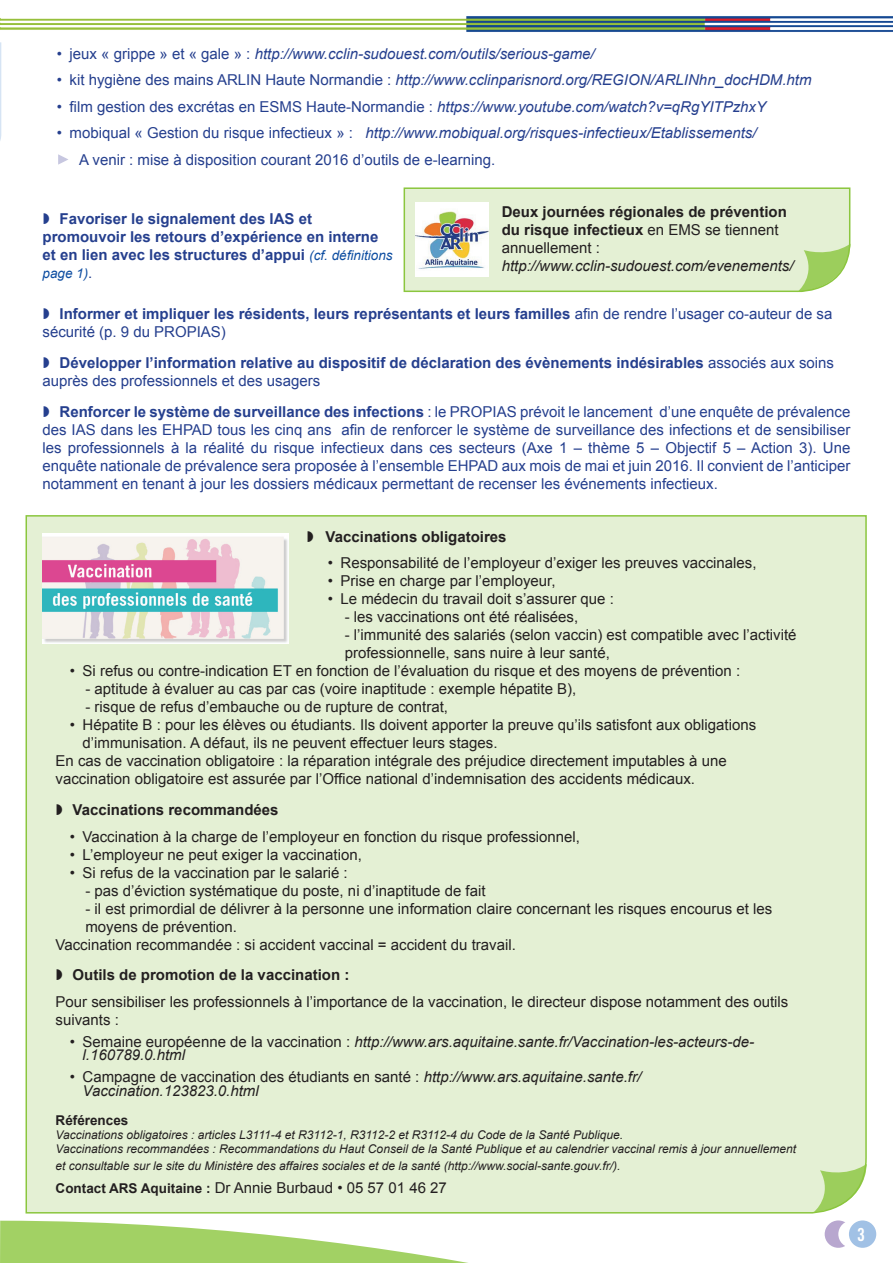
<style>
.page{position:relative;width:893px;height:1263px;background:#fff}
.page>*{position:absolute;margin:0;border:0;box-sizing:border-box;transform-origin:0 0}
.t1{font:18px "Trade Gothic LT Std Bd Cn 20";color:#fff}
.t2{font:15px/18px "Arial";color:#231f20}
.t3{font:15px/18px "Arial";color:#253f8e}
.t4{font:700 15px/18px "Arial";color:#253f8e}
.t5{font:italic 15px/13.5px "Arial";color:#231f20}
.t6{font:italic 15px "Arial";color:#253f8e}
.t7{font:700 15px/18px "Arial";color:#231f20}
.t8{font:700 13.5px "Arial";color:#231f20}
.t9{font:italic 13.5px "Arial";color:#0d4da1}
.t10{font:italic 12px/14.4px "Arial";color:#231f20}
.s1{font-style:normal}
.s2{font-style:italic}
.s3{font-weight:400}
.s4{font-weight:400;font-style:italic;font-size:13.5px;color:#0d4da1}
.s5{font-style:normal;font-size:15px;color:#253f8e}
.s6{font-weight:700}
.s7{font-weight:700;font-size:13.5px}
</style>
<div class="page">
<svg style="left:0;top:47px;width:1px;height:94px"></svg>
<svg style="left:0;top:1221px;width:827px;height:42px"></svg>
<img style="left:0;top:16px;width:893px;height:31px">
<div style="left:825px;top:1220px;width:27px;height:28px;background:#b8a7cf;border-radius:50%"></div>
<div style="left:838px;top:1220px;width:28px;height:28px;background:#fff;border-radius:50%"></div>
<div style="left:849px;top:1220px;width:27px;height:28px;background:#a1c1e5;border-radius:50%"></div>
<div style="left:403px;top:187px;width:448px;height:106px;background:#e4f0d4"></div>
<svg style="left:797px;top:244px;width:54px;height:48px"></svg>
<img style="left:415px;top:203px;width:74px;height:73px">
<div style="left:25px;top:515px;width:842px;height:699px;background:#e4f0d4"></div>
<svg style="left:814px;top:1164px;width:53px;height:48px"></svg>
<img style="left:42px;top:533px;width:246px;height:111px">
<svg style="left:58px;top:154px;width:10px;height:11px"></svg>
<svg style="left:308px;top:531px;width:5px;height:11px"></svg>
<svg style="left:57px;top:804px;width:5px;height:11px"></svg>
<svg style="left:57px;top:969px;width:5px;height:11px"></svg>
<p class="t6" style="left:57px;top:44px;width:539px"><span class="s1">• jeux « grippe » et « gale » :</span> http://www.cclin-sudouest.com/outils/serious-game/</p>
<p class="t6" style="left:57px;top:70px;width:756px"><span class="s1">• kit hygiène des mains ARLIN Haute Normandie :</span> http://www.cclinparisnord.org/REGION/ARLINhn_docHDM.htm</p>
<p class="t3" style="left:57px;top:98px;width:711px">• film gestion des excrétas en ESMS Haute-Normandie : <span class="s2">https://www.youtube.com/watch?v=qRgYITPzhxY</span></p>
<p class="t3" style="left:79px;top:120px;width:679px;line-height:26.5px;text-indent:-22px">• mobiqual « Gestion du risque infectieux » : <span class="s2">http://www.mobiqual.org/risques-infectieux/Etablissements/<br></span>A venir : mise à disposition courant 2016 d’outils de e-learning.</p>
<p class="t7" style="left:502px;top:203px;width:287px">Deux journées régionales de prévention du risque infectieux <span class="s3">en EMS se tiennent annuellement :</span></p>
<p class="t5" style="left:502px;top:259px;width:293px">http://www.cclin-sudouest.com/evenements/</p>
<p class="t4" style="left:43px;top:210px;width:352px;text-indent:17px">Favoriser le signalement des IAS et promouvoir les retours d’expérience en interne et en lien avec les structures d’appui <span class="s4">(cf. définitions</span></p>
<p class="t9" style="left:43px;top:265px;width:51px">page 1)<span class="s5">.</span></p>
<p class="t4" style="left:43px;top:306px;width:791px;text-indent:17px">Informer et impliquer les résidents, leurs représentants et leurs familles <span class="s3">afin de rendre l’usager co-auteur de sa sécurité (p. 9 du PROPIAS)</span></p>
<p class="t4" style="left:43px;top:354px;width:793px;text-indent:17px">Développer l’information relative au dispositif de déclaration des évènements indésirables <span class="s3">associés aux soins auprès des professionnels et des usagers</span></p>
<p class="t3" style="left:43px;top:402px;width:809px;text-align:justify;text-indent:17px"><span class="s6">Renforcer le système de surveillance des infections</span> : le PROPIAS prévoit le lancement d’une enquête de prévalence des IAS dans les EHPAD tous les cinq ans afin de renforcer le système de surveillance des infections et de sensibiliser les professionnels à la réalité du risque infectieux dans ces secteurs (Axe 1 – thème 5 – Objectif 5 – Action 3). Une enquête nationale de prévalence sera proposée à l’ensemble EHPAD aux mois de mai et juin 2016. Il convient de l’anticiper notamment en tenant à jour les dossiers médicaux permettant de recenser les événements infectieux.</p>
<p class="t7" style="left:326px;top:528px;width:182px">Vaccinations obligatoires</p>
<p class="t2" style="left:328px;top:554px;width:430px">• Responsabilité de l’employeur d’exiger les preuves vaccinales,</p>
<p class="t2" style="left:328px;top:572px;width:229px">• Prise en charge par l’employeur,</p>
<p class="t2" style="left:328px;top:590px;width:288px">• Le médecin du travail doit s’assurer que :</p>
<p class="t2" style="left:345px;top:608px;width:235px">- les vaccinations ont été réalisées,</p>
<p class="t2" style="left:345px;top:626px;width:453px">- l’immunité des salariés (selon vaccin) est compatible avec l’activité professionnelle, sans nuire à leur santé,</p>
<p class="t2" style="left:70px;top:662px;width:672px">• Si refus ou contre-indication ET en fonction de l’évaluation du risque et des moyens de prévention :</p>
<p class="t2" style="left:85px;top:680px;width:493px">- aptitude à évaluer au cas par cas (voire inaptitude : exemple hépatite B),</p>
<p class="t2" style="left:85px;top:698px;width:364px">- risque de refus d’embauche ou de rupture de contrat,</p>
<p class="t2" style="left:70px;top:716px;width:688px">• Hépatite B : pour les élèves ou étudiants. Ils doivent apporter la preuve qu’ils satisfont aux obligations</p>
<p class="t2" style="left:83px;top:734px;width:416px">d’immunisation. A défaut, ils ne peuvent effectuer leurs stages.</p>
<p class="t2" style="left:56px;top:752px;width:673px">En cas de vaccination obligatoire : la réparation intégrale des préjudice directement imputables à une</p>
<p class="t2" style="left:56px;top:770px;width:641px">vaccination obligatoire est assurée par l’Office national d’indemnisation des accidents médicaux.</p>
<p class="t7" style="left:73px;top:801px;width:207px">Vaccinations recommandées</p>
<p class="t2" style="left:70px;top:827px;width:512px">• Vaccination à la charge de l’employeur en fonction du risque professionnel,</p>
<p class="t2" style="left:70px;top:845px;width:294px">• L’employeur ne peut exiger la vaccination,</p>
<p class="t2" style="left:70px;top:863px;width:279px">• Si refus de la vaccination par le salarié :</p>
<p class="t2" style="left:85px;top:881px;width:402px">- pas d’éviction systématique du poste, ni d’inaptitude de fait</p>
<p class="t2" style="left:85px;top:899px;width:688px">- il est primordial de délivrer à la personne une information claire concernant les risques encourus et les</p>
<p class="t2" style="left:85px;top:917px;width:153px">moyens de prévention.</p>
<p class="t2" style="left:56px;top:935px;width:462px">Vaccination recommandée : si accident vaccinal = accident du travail.</p>
<p class="t7" style="left:73px;top:966px;width:278px">Outils de promotion de la vaccination :</p>
<p class="t2" style="left:56px;top:992px;width:734px">Pour sensibiliser les professionnels à l’importance de la vaccination, le directeur dispose notamment des outils suivants :</p>
<p class="t5" style="left:83px;top:1035px;width:673px;text-indent:-13px"><span class="s1">• Semaine européenne de la vaccination :</span> http://www.ars.aquitaine.sante.fr/Vaccination-les-acteurs-de&shy;l.160789.0.html</p>
<p class="t5" style="left:83px;top:1070px;width:560px;text-indent:-13px"><span class="s1">• Campagne de vaccination des étudiants en santé :</span> http://www.ars.aquitaine.sante.fr/<br>Vaccination.123823.0.html</p>
<p class="t8" style="left:56px;top:1111px;width:74px">Références</p>
<p class="t10" style="left:56px;top:1128px;width:742px">Vaccinations obligatoires : articles L3111-4 et R3112-1, R3112-2 et R3112-4 du Code de la Santé Publique.<br>Vaccinations recommandées : Recommandations du Haut Conseil de la Santé Publique et au calendrier vaccinal remis à jour annuellement</p>
<p class="t10" style="left:56px;top:1158px;width:566px">et consultable sur le site du Ministère des affaires sociales et de la santé (http://www.social-sante.gouv.fr/).</p>
<p class="t2" style="left:56px;top:1179px;width:393px"><span class="s7">Contact ARS Aquitaine :</span> Dr Annie Burbaud • 05 57 01 46 27</p>
<p class="t1" style="left:857px;top:1223px;width:9px">3</p>
</div>
